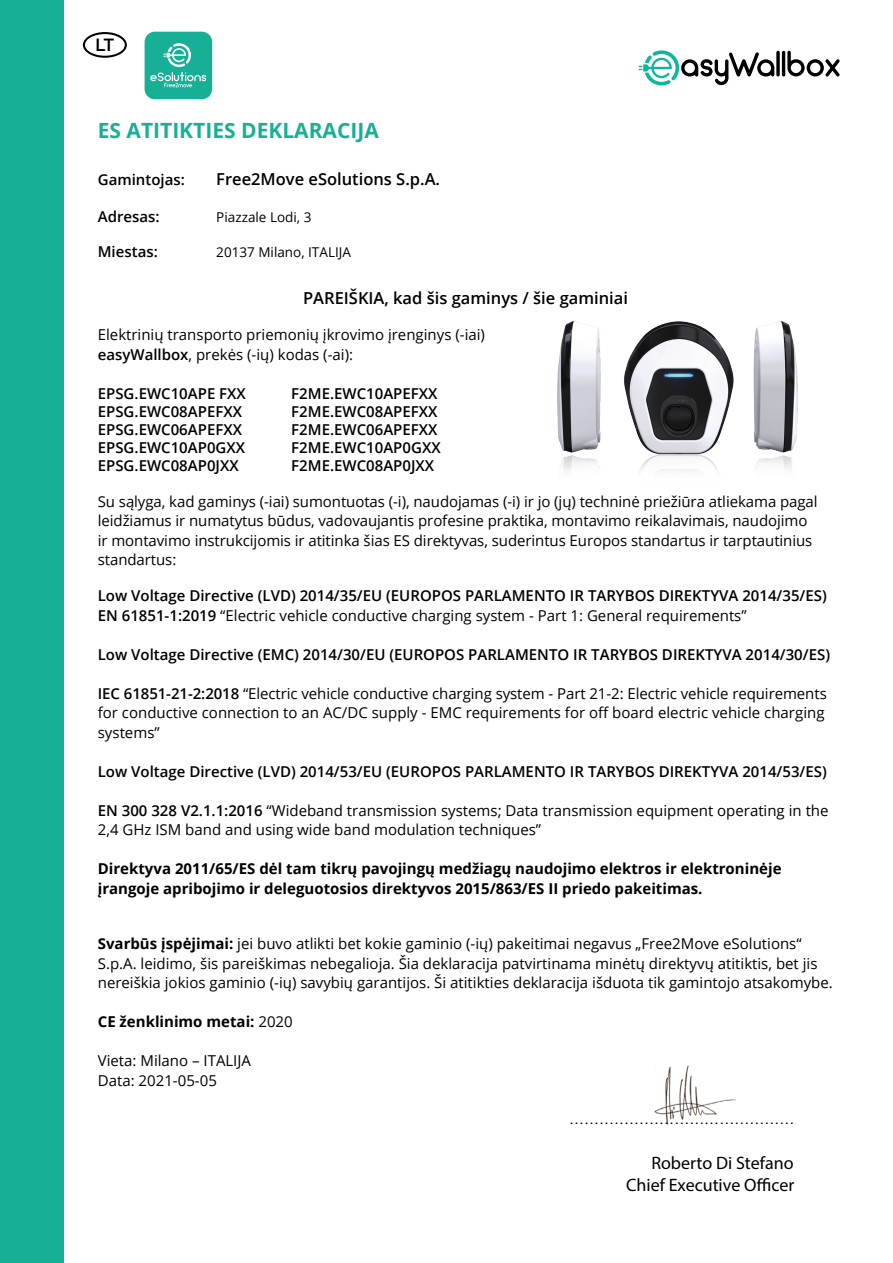
<style>
.page{position:relative;width:893px;height:1263px;background:#fff}
.page>*{position:absolute;margin:0;border:0;box-sizing:border-box;transform-origin:0 0}
.t1{font:700 21px "Open Sans";color:#17af95}
.t2{font:18px/21.6px "Myriad Pro";color:#000;text-align:right}
.t3{font:500 17.25px "Helvetica Neue";color:#000}
.t4{font:600 16.5px "Open Sans";color:#000}
.t5{font:15px/19.5px "Open Sans";color:#000}
.t6{font:600 15px/19.5px "Open Sans";color:#000}
.t7{font:700 15px/19.5px "Open Sans";color:#000}
.t8{font:15px "Arial";color:#010202}
.t9{font:13.5px "Open Sans";color:#000}
.s1{font-weight:600}
.s2{font-weight:400}
.s3{font-weight:700}
</style>
<div class="page">
<img style="left:654px;top:1065px;width:82px;height:60px">
<img style="left:557px;top:321px;width:241px;height:150px">
<div style="left:0;top:0;width:64px;height:1263px;background:#17af95"></div>
<div style="left:145px;top:32px;width:67px;height:67px;background:#17af95;border-radius:10px"></div>
<svg style="left:150px;top:43px;width:56px;height:44px"></svg>
<svg style="left:639px;top:50px;width:135px;height:35px"></svg>
<svg style="left:776px;top:51px;width:4px;height:26px"></svg>
<hr style="left:782px;top:51px;width:3px;height:26px;background:#000;border-radius:2px">
<svg style="left:787px;top:51px;width:53px;height:26px"></svg>
<div style="left:83px;top:32px;width:44px;height:26px;border:2px solid #000;border-radius:50%"></div>
<p class="t3" style="left:96px;top:31px;width:20px">LT</p>
<h1 class="t1" style="left:98px;top:115px;width:283px">ES ATITIKTIES DEKLARACIJA</h1>
<p class="t6" style="left:98px;top:169px;width:89px">Gamintojas:</p>
<p class="t4" style="left:216px;top:167px;width:225px">Free2Move eSolutions S.p.A.</p>
<p class="t6" style="left:98px;top:207px;width:63px">Adresas:</p>
<p class="t9" style="left:216px;top:208px;width:97px">Piazzale Lodi, 3</p>
<p class="t6" style="left:98px;top:241px;width:61px">Miestas:</p>
<p class="t9" style="left:216px;top:242px;width:136px">20137 Milano, ITALIJA</p>
<p class="t4" style="left:303px;top:287px;width:326px">PAREIŠKIA, kad šis gaminys / šie gaminiai</p>
<p class="t5" style="left:98px;top:324px;width:389px">Elektrinių transporto priemonių įkrovimo įrenginys (-iai) <span class="s1">easyWallbox</span>, prekės (-ių) kodas (-ai):</p>
<p class="t6" style="left:98px;top:383px;width:150px">EPSG.EWC10APE FXX</p>
<p class="t6" style="left:291px;top:383px;width:148px">F2ME.EWC10APEFXX</p>
<p class="t6" style="left:98px;top:401px;width:146px">EPSG.EWC08APEFXX</p>
<p class="t6" style="left:291px;top:401px;width:148px">F2ME.EWC08APEFXX</p>
<p class="t6" style="left:98px;top:419px;width:146px">EPSG.EWC06APEFXX</p>
<p class="t6" style="left:291px;top:419px;width:148px">F2ME.EWC06APEFXX</p>
<p class="t6" style="left:98px;top:437px;width:149px">EPSG.EWC10AP0GXX</p>
<p class="t6" style="left:291px;top:437px;width:151px">F2ME.EWC10AP0GXX</p>
<p class="t6" style="left:98px;top:455px;width:142px">EPSG.EWC08AP0JXX</p>
<p class="t6" style="left:291px;top:455px;width:144px">F2ME.EWC08AP0JXX</p>
<p class="t5" style="left:98px;top:491px;width:721px">Su sąlyga, kad gaminys (-iai) sumontuotas (-i), naudojamas (-i) ir jo (jų) techninė priežiūra atliekama pagal leidžiamus ir numatytus būdus, vadovaujantis profesine praktika, montavimo reikalavimais, naudojimo ir montavimo instrukcijomis ir atitinka šias ES direktyvas, suderintus Europos standartus ir tarptautinius standartus:</p>
<p class="t6" style="left:98px;top:586px;width:730px">Low Voltage Directive (LVD) 2014/35/EU (EUROPOS PARLAMENTO IR TARYBOS DIREKTYVA 2014/35/ES)<br>EN 61851-1:2019 <span class="s2">“Electric vehicle conductive charging system - Part 1: General requirements”</span></p>
<p class="t6" style="left:98px;top:644px;width:734px">Low Voltage Directive (EMC) 2014/30/EU (EUROPOS PARLAMENTO IR TARYBOS DIREKTYVA 2014/30/ES)</p>
<p class="t5" style="left:98px;top:683px;width:730px"><span class="s1">IEC 61851-21-2:2018</span> “Electric vehicle conductive charging system - Part 21-2: Electric vehicle requirements for conductive connection to an AC/DC supply - EMC requirements for off board electric vehicle charging systems”</p>
<p class="t6" style="left:98px;top:761px;width:730px">Low Voltage Directive (LVD) 2014/53/EU (EUROPOS PARLAMENTO IR TARYBOS DIREKTYVA 2014/53/ES)</p>
<p class="t5" style="left:98px;top:800px;width:732px"><span class="s1">EN 300 328 V2.1.1:2016</span> “Wideband transmission systems; Data transmission equipment operating in the<br>2,4 GHz ISM band and using wide band modulation techniques”</p>
<p class="t7" style="left:98px;top:858px;width:685px">Direktyva 2011/65/ES dėl tam tikrų pavojingų medžiagų naudojimo elektros ir elektroninėje įrangoje apribojimo ir deleguotosios direktyvos 2015/863/ES II priedo pakeitimas.</p>
<p class="t5" style="left:98px;top:933px;width:736px"><span class="s3">Svarbūs įspėjimai:</span> jei buvo atlikti bet kokie gaminio (-ių) pakeitimai negavus „Free2Move eSolutions“<br>S.p.A. leidimo, šis pareiškimas nebegalioja. Šia deklaracija patvirtinama minėtų direktyvų atitiktis, bet jis nereiškia jokios gaminio (-ių) savybių garantijos. Ši atitikties deklaracija išduota tik gamintojo atsakomybe.</p>
<p class="t7" style="left:98px;top:1011px;width:196px">CE ženklinimo metai: <span class="s2">2020</span></p>
<p class="t5" style="left:98px;top:1050px;width:155px">Vieta: Milano – ITALIJA<br>Data: 2021-05-05</p>
<p class="t8" style="left:569px;top:1108px;width:227px">………………………………………</p>
<p class="t2" style="left:626px;top:1152px;width:170px">Roberto Di Stefano<br>Chief Executive Officer</p>
</div>
